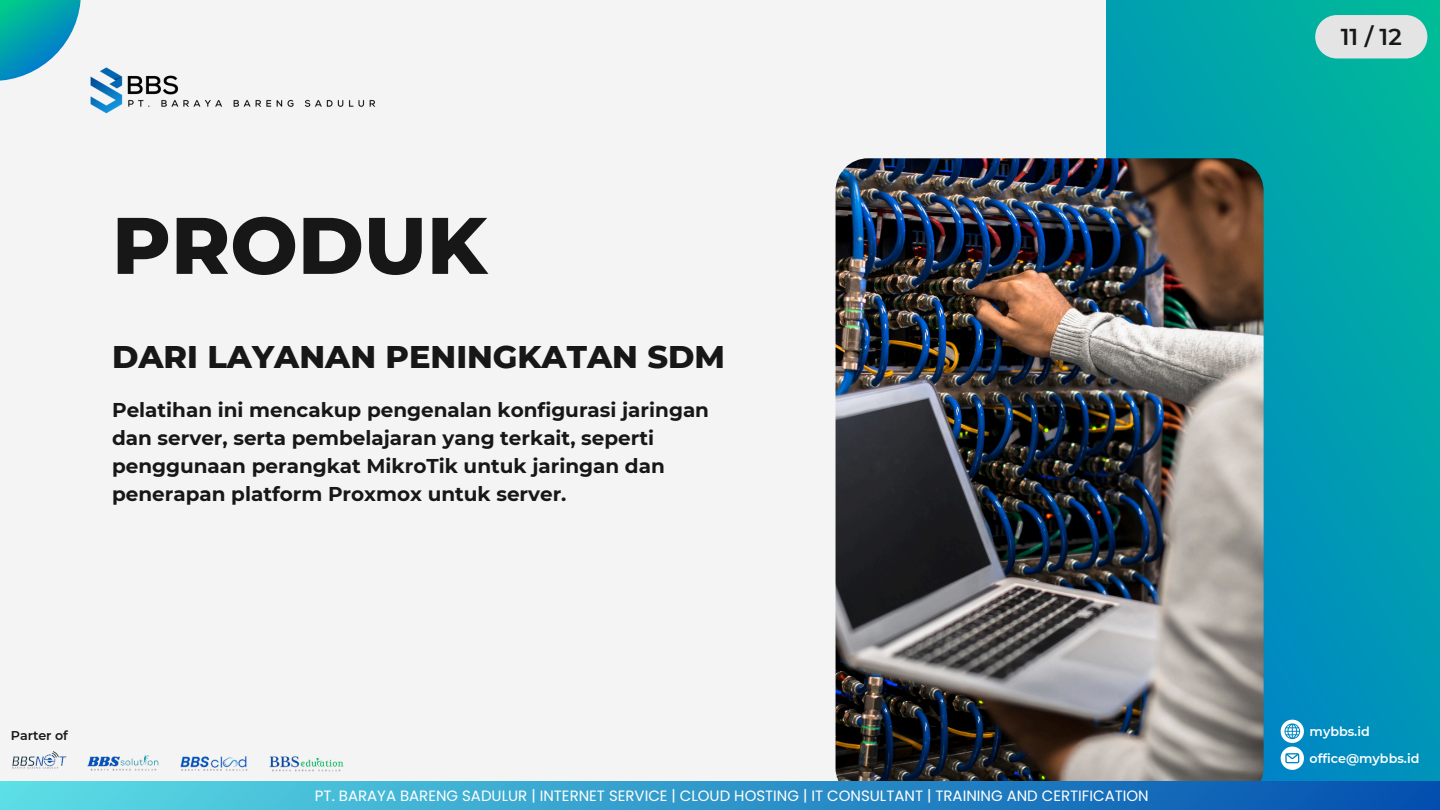
<style>
.page{position:relative;width:1440px;height:810px;background:#f4f4f4}
.page>*{position:absolute;margin:0;border:0;box-sizing:border-box;transform-origin:0 0}
.t1{font:800 80px "Montserrat";color:#171717}
.t2{font:800 32px "Montserrat";color:#171717}
.t3{font:600 23px "Montserrat";color:#171717}
.t4{font:700 20px/27.8px "Montserrat";color:#171717}
.t5{font:15px "Poppins";color:#fff}
.t6{font:600 12.7px "Montserrat";color:#fff}
.t7{font:600 12.7px "Montserrat";color:#171717}
</style>
<div class="page">
<img style="left:90px;top:67px;width:286px;height:47px">
<img style="left:87px;top:755px;width:257px;height:17px">
<svg style="left:1106px;top:0;width:334px;height:781px;background:#009fae"></svg>
<img style="left:836px;top:158px;width:428px;height:642px;border-radius:33px">
<div style="left:0;top:781px;width:1440px;height:29px;background:linear-gradient(to right,#5cdfe6,#034eaf)"></div>
<svg style="left:1281px;top:720px;width:23px;height:50px"></svg>
<img style="left:12px;top:751px;width:55px;height:18px">
<svg style="left:0;top:0;width:81px;height:81px"></svg>
<svg style="left:1315px;top:15px;width:112px;height:44px"></svg>
<h4 class="t1" style="left:112px;top:196px;width:376px">PRODUK</h4>
<h1 class="t2" style="left:112px;top:338px;width:614px">DARI LAYANAN PENINGKATAN SDM</h1>
<h2 class="t4" style="left:112px;top:396px;width:599px">Pelatihan ini mencakup pengenalan konfigurasi jaringan dan server, serta pembelajaran yang terkait, seperti penggunaan perangkat MikroTik untuk jaringan dan penerapan platform Proxmox untuk server.</h2>
<p class="t7" style="left:11px;top:727px;width:59px">Parter of</p>
<p class="t5" style="left:315px;top:785px;width:835px">PT. BARAYA BARENG SADULUR | INTERNET SERVICE | CLOUD HOSTING | IT CONSULTANT | TRAINING AND CERTIFICATION</p>
<p class="t3" style="left:1341px;top:23px;width:62px">11 / 12</p>
<p class="t6" style="left:1310px;top:724px;width:62px">mybbs.id</p>
<p class="t6" style="left:1310px;top:750px;width:111px">office@mybbs.id</p>
</div>
